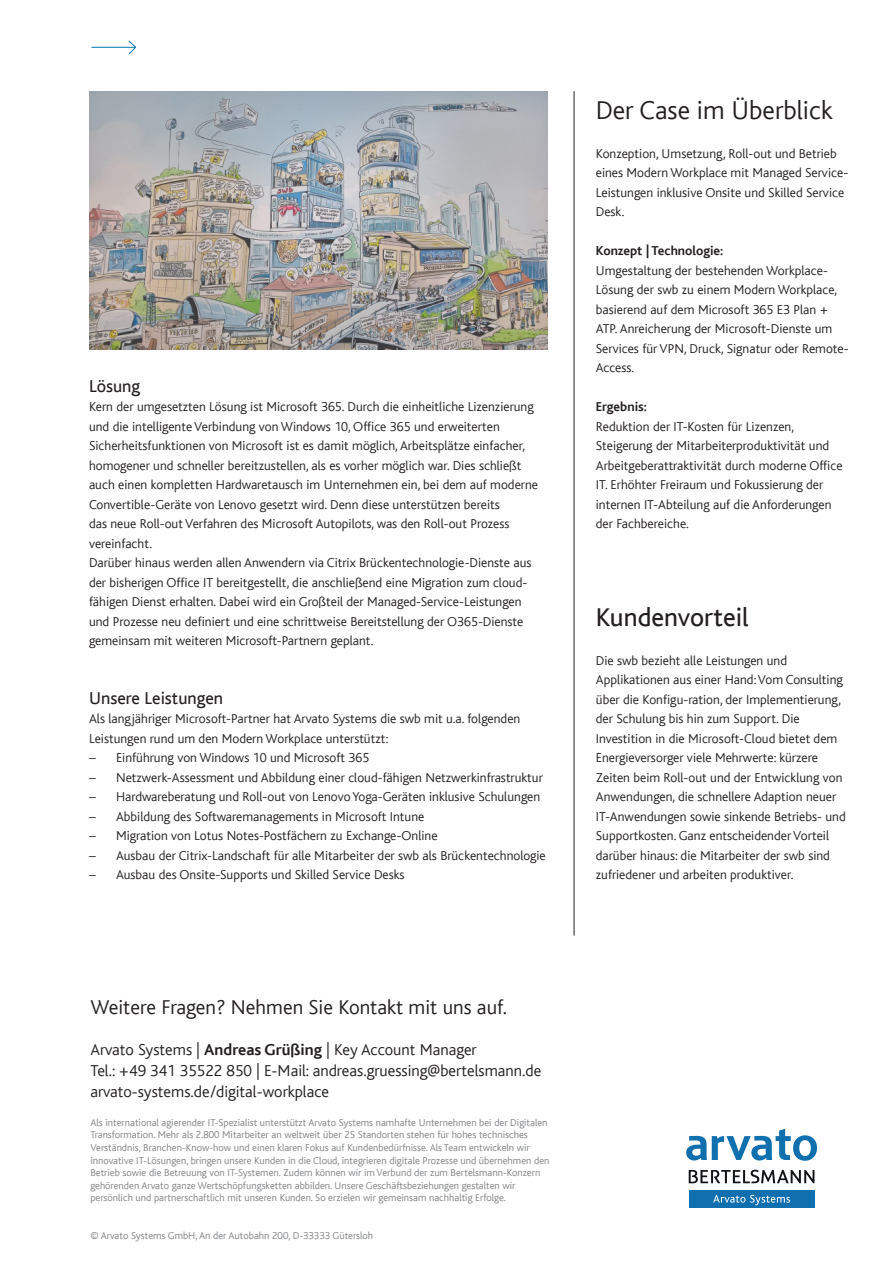
<style>
.page{position:relative;width:893px;height:1263px;background:#fff}
.page>*{position:absolute;margin:0;border:0;box-sizing:border-box;transform-origin:0 0}
.H2_grau{font:300 27px "Bliss";color:#231f20}
.Fliesstext_grau{font:27px "Bliss";color:#231f20}
.H3_grau{font:300 21px "Bliss";color:#231f20}
.Fliesstext_grau-2{font:18px "Bliss";color:#231f20}
.Fliesstext_grau-3{font:300 16.5px "Bliss";color:#231f20}
.Fliesstext_grau-4{font:300 13.5px/19.5px "Bliss";color:#231f20}
.t1{font:700 13.5px "Bliss";color:#231f20}
.Fliesstext_grau-5{font:300 10.5px/12.6px "Bliss";color:#808285}
.s1{font-weight:700}
</style>
<div class="page">
<hr style="left:92px;top:47px;width:44px;height:1px;background:#0779b5">
<svg style="left:128px;top:40px;width:9px;height:15px"></svg>
<hr style="left:574px;top:91px;width:1px;height:844px;background:#231f20">
<div style="left:689px;top:1190px;width:125px;height:18px;background:#106fae"></div>
<svg style="left:713px;top:1195px;width:77px;height:10px"></svg>
<svg style="left:689px;top:1170px;width:125px;height:13px"></svg>
<svg style="left:686px;top:1129px;width:131px;height:32px"></svg>
<img style="left:89px;top:91px;width:458px;height:258px">
<p class="Fliesstext_grau-2" style="left:89px;top:376px;width:53px">Lösung</p>
<p class="Fliesstext_grau-4" style="left:89px;top:397px;width:451px">Kern der umgesetzten Lösung ist Microsoft 365. Durch die einheitliche Lizenzierung und die intelligente Verbindung von Windows 10, Office 365 und erweiterten Sicherheitsfunktionen von Microsoft ist es damit möglich, Arbeitsplätze einfacher, homogener und schneller bereitzustellen, als es vorher möglich war. Dies schließt auch einen kompletten Hardwaretausch im Unternehmen ein, bei dem auf moderne Convertible-Geräte von Lenovo gesetzt wird. Denn diese unterstützen bereits<br>das neue Roll-out Verfahren des Microsoft Autopilots, was den Roll-out Prozess vereinfacht.</p>
<p class="Fliesstext_grau-4" style="left:89px;top:553px;width:444px">Darüber hinaus werden allen Anwendern via Citrix Brückentechnologie-Dienste aus der bisherigen Office IT bereitgestellt, die anschließend eine Migration zum cloud&shy;fähigen Dienst erhalten. Dabei wird ein Großteil der Managed-Service-Leistungen und Prozesse neu definiert und eine schrittweise Bereitstellung der O365-Dienste gemeinsam mit weiteren Microsoft-Partnern geplant.</p>
<p class="Fliesstext_grau-2" style="left:89px;top:688px;width:136px">Unsere Leistungen</p>
<p class="Fliesstext_grau-4" style="left:89px;top:709px;width:433px">Als langjähriger Microsoft-Partner hat Arvato Systems die swb mit u.a. folgenden<br>Leistungen rund um den Modern Workplace unterstützt:</p>
<p class="Fliesstext_grau-4" style="left:89px;top:748px;width:282px">– Einführung von Windows 10 und Microsoft 365</p>
<p class="Fliesstext_grau-4" style="left:89px;top:768px;width:455px">– Netzwerk-Assessment und Abbildung einer cloud-fähigen Netzwerkinfrastruktur</p>
<p class="Fliesstext_grau-4" style="left:89px;top:787px;width:453px">– Hardwareberatung und Roll-out von Lenovo Yoga-Geräten inklusive Schulungen</p>
<p class="Fliesstext_grau-4" style="left:89px;top:807px;width:337px">– Abbildung des Softwaremanagements in Microsoft Intune</p>
<p class="Fliesstext_grau-4" style="left:89px;top:826px;width:350px">– Migration von Lotus Notes-Postfächern zu Exchange-Online</p>
<p class="Fliesstext_grau-4" style="left:89px;top:846px;width:458px">– Ausbau der Citrix-Landschaft für alle Mitarbeiter der swb als Brückentechnologie</p>
<p class="Fliesstext_grau-4" style="left:89px;top:865px;width:317px">– Ausbau des Onsite-Supports und Skilled Service Desks</p>
<p class="H3_grau" style="left:90px;top:996px;width:418px">Weitere Fragen? Nehmen Sie Kontakt mit uns auf.</p>
<p class="Fliesstext_grau-3" style="left:90px;top:1041px;width:388px">Arvato Systems | <span class="s1">Andreas Grüßing</span> | Key Account Manager</p>
<p class="Fliesstext_grau-3" style="left:90px;top:1062px;width:452px">Tel.: +49 341 35522 850 | E-Mail: andreas.gruessing@bertelsmann.de</p>
<p class="Fliesstext_grau-3" style="left:90px;top:1083px;width:240px">arvato-systems.de/digital-workplace</p>
<p class="Fliesstext_grau-5" style="left:90px;top:1116px;width:461px">Als international agierender IT-Spezialist unterstützt Arvato Systems namhafte Unternehmen bei der Digitalen Transformation. Mehr als 2.800 Mitarbeiter an weltweit über 25 Standorten stehen für hohes technisches Verständnis, Branchen-Know-how und einen klaren Fokus auf Kundenbedürfnisse. Als Team entwickeln wir innovative IT-Lösungen, bringen unsere Kunden in die Cloud, integrieren digitale Prozesse und übernehmen den Betrieb sowie die Betreuung von IT-Systemen. Zudem können wir im Verbund der zum Bertelsmann-Konzern gehörenden Arvato ganze Wertschöpfungsketten abbilden. Unsere Geschäftsbeziehungen gestalten wir persönlich und partnerschaftlich mit unseren Kunden. So erzielen wir gemeinsam nachhaltig Erfolge.</p>
<p class="Fliesstext_grau-5" style="left:90px;top:1230px;width:284px">© Arvato Systems GmbH, An der Autobahn 200, D-33333 Gütersloh</p>
<p class="H2_grau" style="left:596px;top:96px;width:238px">Der Case im Überblick</p>
<p class="Fliesstext_grau-4" style="left:596px;top:144px;width:254px">Konzeption, Umsetzung, Roll-out und Betrieb eines Modern Workplace mit Managed Service-Leistungen inklusive Onsite und Skilled Service Desk.</p>
<p class="t1" style="left:596px;top:244px;width:129px">Konzept | Technologie:</p>
<p class="Fliesstext_grau-4" style="left:596px;top:261px;width:254px">Umgestaltung der bestehenden Workplace-Lösung der swb zu einem Modern Workplace, basierend auf dem Microsoft 365 E3 Plan + ATP. Anreicherung der Microsoft-Dienste um Services für VPN, Druck, Signatur oder Remote-Access.</p>
<p class="t1" style="left:596px;top:400px;width:53px">Ergebnis:</p>
<p class="Fliesstext_grau-4" style="left:596px;top:417px;width:200px">Reduktion der IT-Kosten für Lizenzen,</p>
<p class="Fliesstext_grau-4" style="left:596px;top:436px;width:248px">Steigerung der Mitarbeiterproduktivität und Arbeitgeberattraktivität durch moderne Office IT. Erhöhter Freiraum und Fokussierung der internen IT-Abteilung auf die Anforderungen der Fachbereiche.</p>
<p class="Fliesstext_grau" style="left:596px;top:603px;width:155px">Kundenvorteil</p>
<p class="Fliesstext_grau-4" style="left:596px;top:651px;width:251px">Die swb bezieht alle Leistungen und Applikationen aus einer Hand: Vom Consulting über die Konfigu-ration, der Implementierung, der Schulung bis hin zum Support. Die Investition in die Microsoft-Cloud bietet dem Energieversorger viele Mehrwerte: kürzere Zeiten beim Roll-out und der Entwicklung von Anwendungen, die schnellere Adaption neuer IT-Anwendungen sowie sinkende Betriebs- und Supportkosten. Ganz entscheidender Vorteil darüber hinaus: die Mitarbeiter der swb sind zufriedener und arbeiten produktiver.</p>
</div>
